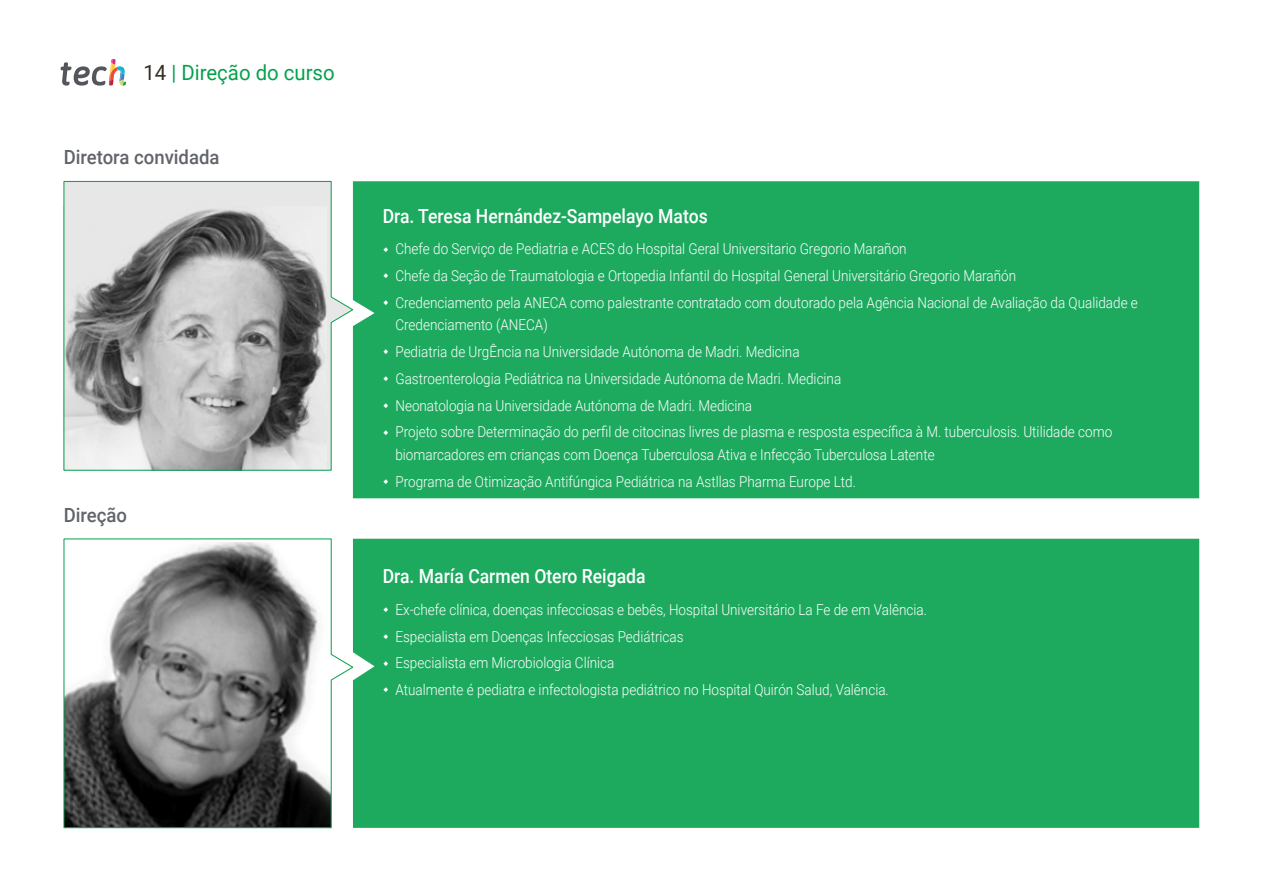
<style>
.page{position:relative;width:1263px;height:893px;background:#fff}
.page>*{position:absolute;margin:0;border:0;box-sizing:border-box;transform-origin:0 0}
.t1{font:21px "Roboto";color:#04a14d}
.t2{font:500 19.5px "Roboto";color:#fff;scale:.9 1}
.t3{font:500 19.5px "Roboto";color:#61646a;scale:.95 1}
.t4{font:300 15px/26.7px "Roboto";color:#fff;scale:.9 1}
.s1{color:#312e20}
</style>
<div class="page">
<svg style="left:61px;top:59px;width:65px;height:27px"></svg>
<div style="left:353px;top:181px;width:846px;height:317px;background:#1daa5f"></div>
<div style="left:353px;top:539px;width:846px;height:289px;background:#1daa5f"></div>
<svg style="left:64px;top:181px;width:289px;height:290px;background:#b0b2b1"></svg>
<svg style="left:64px;top:538px;width:289px;height:290px"></svg>
<svg style="left:384px;top:247px;width:4px;height:5px"></svg>
<svg style="left:384px;top:273px;width:4px;height:6px"></svg>
<svg style="left:384px;top:300px;width:4px;height:5px"></svg>
<svg style="left:384px;top:350px;width:4px;height:5px"></svg>
<svg style="left:384px;top:376px;width:4px;height:5px"></svg>
<svg style="left:384px;top:403px;width:4px;height:5px"></svg>
<svg style="left:384px;top:430px;width:4px;height:5px"></svg>
<svg style="left:384px;top:479px;width:4px;height:5px"></svg>
<svg style="left:384px;top:607px;width:4px;height:5px"></svg>
<svg style="left:384px;top:634px;width:4px;height:5px"></svg>
<svg style="left:384px;top:661px;width:4px;height:5px"></svg>
<svg style="left:384px;top:687px;width:4px;height:5px"></svg>
<h1 class="t1" style="left:144px;top:57px;width:193px"><span class="s1">14</span> | Direção do curso</h1>
<h2 class="t3" style="left:64px;top:144px;width:165px">Diretora convidada</h2>
<h2 class="t3" style="left:64px;top:501px;width:68px">Direção</h2>
<h2 class="t2" style="left:383px;top:202px;width:363px">Dra. Teresa Hernández-Sampelayo Matos</h2>
<p class="t4" style="left:395px;top:235px;width:826px">Chefe do Serviço de Pediatria e ACES do Hospital Geral Universitario Gregorio Marañon<br>Chefe da Seção de Traumatologia e Ortopedia Infantil do Hospital General Universitário Gregorio Marañón<br>Credenciamento pela ANECA como palestrante contratado com doutorado pela Agência Nacional de Avaliação da Qualidade e</p>
<p class="t4" style="left:395px;top:311px;width:798px">Credenciamento (ANECA)<br>Pediatria de UrgÊncia na Universidade Autónoma de Madri. Medicina<br>Gastroenterologia Pediátrica na Universidade Autónoma de Madri. Medicina<br>Neonatologia na Universidade Autónoma de Madri. Medicina<br>Projeto sobre Determinação do perfil de citocinas livres de plasma e resposta específica à M. tuberculosis. Utilidade como</p>
<p class="t4" style="left:395px;top:441px;width:601px">biomarcadores em crianças com Doença Tuberculosa Ativa e Infecção Tuberculosa Latente<br>Programa de Otimização Antifúngica Pediátrica na Astllas Pharma Europe Ltd.</p>
<h2 class="t2" style="left:383px;top:562px;width:294px">Dra. María Carmen Otero Reigada</h2>
<p class="t4" style="left:395px;top:596px;width:592px">Ex-chefe clínica, doenças infecciosas e bebês, Hospital Universitário La Fe de em Valência.<br>Especialista em Doenças Infecciosas Pediátricas<br>Especialista em Microbiologia Clínica<br>Atualmente é pediatra e infectologista pediátrico no Hospital Quirón Salud, Valência.</p>
</div>
